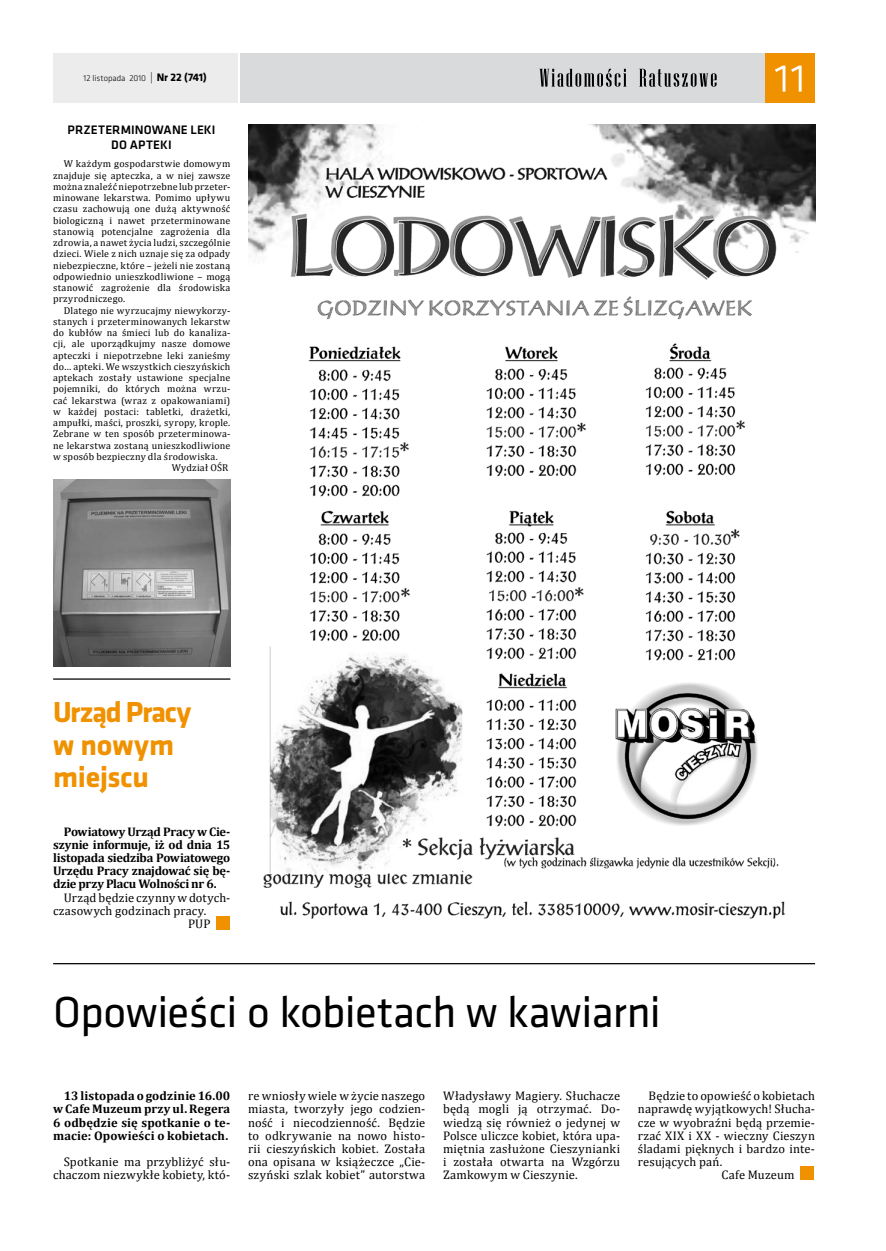
<style>
.page{position:relative;width:886px;height:1251px;background:#fff}
.page>*{position:absolute;margin:0;border:0;box-sizing:border-box;transform-origin:0 0}
.t1{font:45px "Klavika";letter-spacing:-.01em;color:#000}
.t2{font:700 30px/32.5px "Klavika";letter-spacing:-.015em;color:#f09100}
.t3{font:500 12.75px/15.2px "Klavika";letter-spacing:.015em;color:#000;text-align:center}
.t4{font:12.5px/13.1px "Cambria";letter-spacing:.015em;color:#000;text-align:justify}
.t5{font:700 12.5px/13.1px "Cambria";color:#000;text-align:justify}
.t6{font:10px/11.2px "Cambria";letter-spacing:.025em;color:#000;text-align:justify}
.t7{font:300 8.75px "Klavika";color:#000}
.s1{font-size:11.25px}
.s2{font-weight:700;font-size:11.25px}
</style>
<div class="page">
<div style="left:53px;top:53px;width:184px;height:50px;background:#ececed"></div>
<div style="left:240px;top:54px;width:574px;height:49px;background:#d9dadb"></div>
<svg style="left:639px;top:69px;width:78px;height:18px"></svg>
<svg style="left:539px;top:69px;width:87px;height:18px"></svg>
<div style="left:765px;top:54px;width:49px;height:49px;background:#f09100"></div>
<svg style="left:775px;top:66px;width:26px;height:26px"></svg>
<div style="left:801px;top:1166px;width:13px;height:13px;background:#f09100"></div>
<img style="left:248px;top:124px;width:567px;height:795px">
<img style="left:53px;top:480px;width:177px;height:186px">
<hr style="left:53px;top:963px;width:762px;height:1px;background:#000">
<div style="left:216px;top:916px;width:13px;height:13px;background:#f09100"></div>
<hr style="left:53px;top:678px;width:177px;height:2px;background:#000">
<p class="t7" style="left:84px;top:73px;width:125px">12 listopada 2010 <span class="s1">|</span> <span class="s2">Nr 22 (741)</span></p>
<p class="t3" style="left:67px;top:121px;width:150px">PRZETERMINOWANE LEKI<br>DO APTEKI</p>
<p class="t6" style="left:53px;top:158px;width:179px;text-indent:11px">W każdym gospodarstwie domowym znajduje się apteczka, a w niej zawsze można znaleźć niepotrzebne lub przeter&shy;minowane lekarstwa. Pomimo upływu czasu zachowują one dużą aktywność biologiczną i nawet przeterminowane stanowią potencjalne zagrożenia dla zdrowia, a nawet życia ludzi, szczególnie dzieci. Wiele z nich uznaje się za odpady niebezpieczne, które – jeżeli nie zostaną odpowiednio unieszkodliwione – mogą stanowić zagrożenie dla środowiska przyrodniczego.</p>
<p class="t6" style="left:64px;top:304px;width:168px">Dlatego nie wyrzucajmy niewykorzy-</p>
<p class="t6" style="left:53px;top:316px;width:179px">stanych i przeterminowanych lekarstw</p>
<p class="t6" style="left:53px;top:327px;width:179px">do kubłów na śmieci lub do kanaliza-</p>
<p class="t6" style="left:53px;top:338px;width:179px">cji, ale uporządkujmy nasze domowe</p>
<p class="t6" style="left:53px;top:349px;width:179px">apteczki i niepotrzebne leki zanieśmy</p>
<p class="t6" style="left:53px;top:361px;width:179px">do… apteki. We wszystkich cieszyńskich</p>
<p class="t6" style="left:53px;top:372px;width:179px">aptekach zostały ustawione specjalne</p>
<p class="t6" style="left:53px;top:383px;width:179px">pojemniki, do których można wrzu-</p>
<p class="t6" style="left:53px;top:394px;width:179px">cać lekarstwa (wraz z opakowaniami)</p>
<p class="t6" style="left:53px;top:406px;width:179px">w każdej postaci: tabletki, drażetki,</p>
<p class="t6" style="left:53px;top:417px;width:179px">ampułki, maści, proszki, syropy, krople.</p>
<p class="t6" style="left:53px;top:428px;width:179px">Zebrane w ten sposób przeterminowa-</p>
<p class="t6" style="left:53px;top:439px;width:179px">ne lekarstwa zostaną unieszkodliwione</p>
<p class="t6" style="left:53px;top:451px;width:166px">w sposób bezpieczny dla środowiska.</p>
<p class="t6" style="left:172px;top:462px;width:58px">Wydział OŚR</p>
<h2 class="t2" style="left:53px;top:694px;width:140px">Urząd Pracy w nowym miejscu</h2>
<p class="t5" style="left:53px;top:825px;width:179px;text-indent:11px">Powiatowy Urząd Pracy w Cie&shy;szynie informuje, iż od dnia 15 listopada siedziba Powiatowego Urzędu Pracy znajdować się bę&shy;dzie przy Placu Wolności nr 6.</p>
<p class="t4" style="left:64px;top:890px;width:168px">Urząd będzie czynny w dotych-</p>
<p class="t4" style="left:53px;top:904px;width:155px">czasowych godzinach pracy.</p>
<p class="t4" style="left:188px;top:917px;width:24px">PUP</p>
<h1 class="t1" style="left:53px;top:982px;width:609px">Opowieści o kobietach w kawiarni</h1>
<p class="t5" style="left:53px;top:1089px;width:179px;text-indent:11px">13 listopada o godzinie 16.00 w Cafe Muzeum przy ul. Regera 6 odbędzie się spotkanie o te&shy;macie: Opowieści o kobietach.</p>
<p class="t4" style="left:53px;top:1155px;width:179px;text-align:right">Spotkanie ma przybliżyć słu&shy;chaczom niezwykłe kobiety, któ-</p>
<p class="t4" style="left:248px;top:1089px;width:179px">re wniosły wiele w życie naszego miasta, tworzyły jego codzien&shy;ność i niecodzienność. Będzie to odkrywanie na nowo histo&shy;rii cieszyńskich kobiet. Została ona opisana w książeczce „Cie&shy;szyński szlak kobiet” autorstwa</p>
<p class="t4" style="left:443px;top:1089px;width:179px">Władysławy Magiery. Słuchacze będą mogli ją otrzymać. Do&shy;wiedzą się również o jedynej w Polsce uliczce kobiet, która upa&shy;miętnia zasłużone Cieszynianki i została otwarta na Wzgórzu Zamkowym w Cieszynie.</p>
<p class="t4" style="left:648px;top:1089px;width:168px">Będzie to opowieść o kobietach</p>
<p class="t4" style="left:638px;top:1102px;width:179px">naprawdę wyjątkowych! Słucha-</p>
<p class="t4" style="left:638px;top:1116px;width:179px">cze w wyobraźni będą przemie-</p>
<p class="t4" style="left:638px;top:1129px;width:179px">rzać XIX i XX - wieczny Cieszyn</p>
<p class="t4" style="left:638px;top:1142px;width:179px">śladami pięknych i bardzo inte-</p>
<p class="t4" style="left:638px;top:1155px;width:86px">resujących pań.</p>
<p class="t4" style="left:721px;top:1168px;width:75px">Cafe Muzeum</p>
</div>
